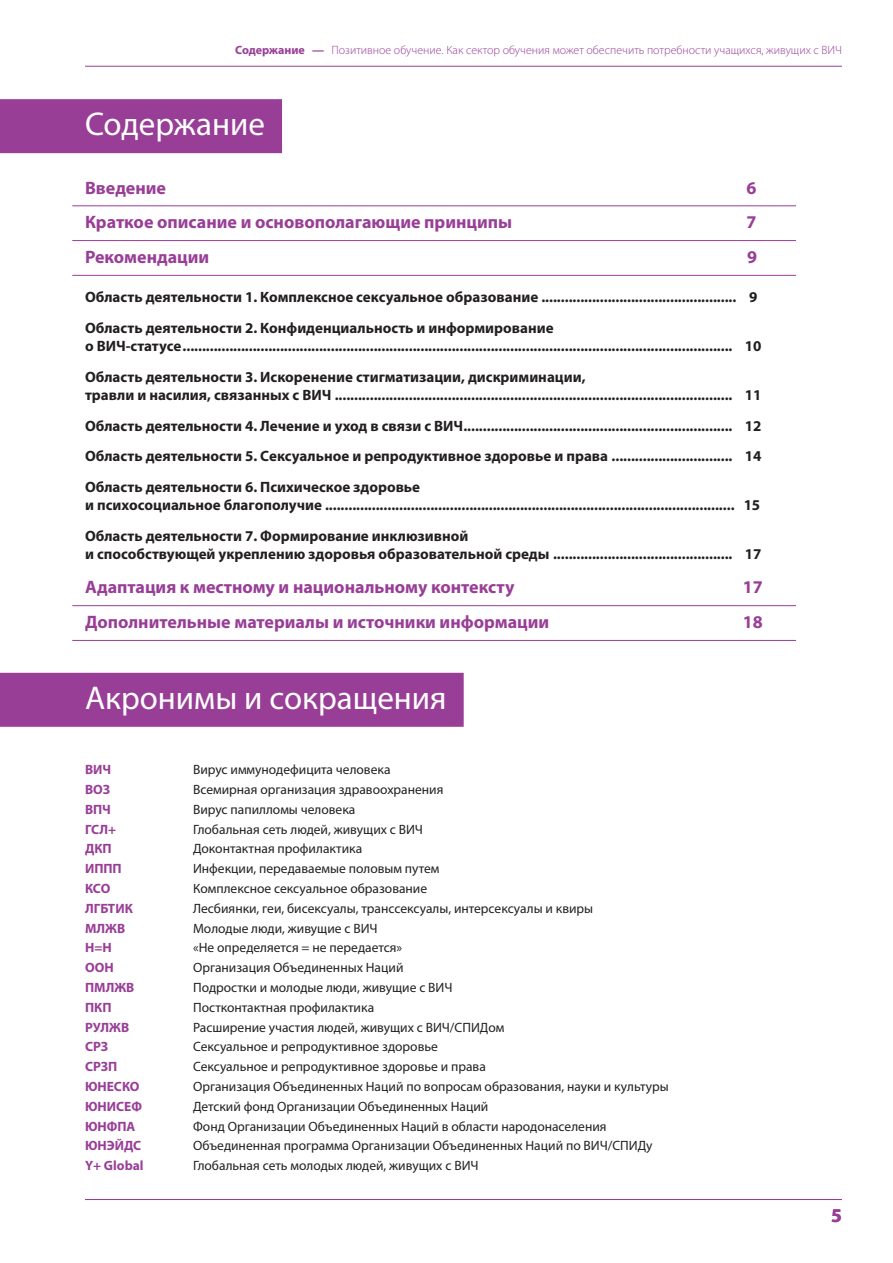
<style>
.page{position:relative;width:893px;height:1263px;background:#fff}
.page>*{position:absolute;margin:0;border:0;box-sizing:border-box;transform-origin:0 0}
._01_Zag1{font:33px "Myriad Pro";color:#fff}
.t1{font:700 19.5px "Myriad Pro";color:#983e97}
.content{font:700 18px "Myriad Pro";color:#983e97}
.content_sub_topic{font:700 15px/18px "Myriad Pro";color:#231f20}
.t2{font:13.5px "Myriad Pro";color:#231f20}
.t3{font:700 13.5px "Myriad Pro";color:#983e97}
.colontitul{font:300 12px "Myriad Pro";color:#983e97}
.s1{font-weight:700}
</style>
<div class="page">
<hr style="left:85px;top:66px;width:757px;height:1px;background:#983e97">
<hr style="left:85px;top:1199px;width:757px;height:1px;background:#983e97">
<div style="left:0;top:99px;width:282px;height:54px;background:#983e97"></div>
<div style="left:0;top:673px;width:464px;height:54px;background:#983e97"></div>
<hr style="left:72px;top:205px;width:724px;height:1px;background:#983e97">
<hr style="left:72px;top:240px;width:724px;height:1px;background:#983e97">
<hr style="left:72px;top:275px;width:724px;height:1px;background:#983e97">
<hr style="left:72px;top:605px;width:724px;height:1px;background:#983e97">
<hr style="left:72px;top:640px;width:724px;height:1px;background:#983e97">
<p class="colontitul" style="left:235px;top:42px;width:608px"><span class="s1">Содержание —</span> Позитивное обучение. Как сектор обучения может обеспечить потребности учащихся, живущих с ВИЧ</p>
<p class="_01_Zag1" style="left:85px;top:104px;width:181px">Содержание</p>
<p class="content" style="left:85px;top:176px;width:83px">Введение</p>
<p class="content" style="left:747px;top:176px;width:11px">6</p>
<p class="content" style="left:85px;top:210px;width:429px">Краткое описание и основополагающие принципы</p>
<p class="content" style="left:747px;top:210px;width:11px">7</p>
<p class="content" style="left:85px;top:245px;width:126px">Рекомендации</p>
<p class="content" style="left:747px;top:245px;width:11px">9</p>
<p class="content_sub_topic" style="left:85px;top:288px;width:674px">Область деятельности 1. Комплексное сексуальное образование .................................................. 9</p>
<p class="content_sub_topic" style="left:85px;top:318px;width:678px">Область деятельности 2. Конфиденциальность и информирование<br>о ВИЧ-статусе............................................................................................................................................. 10</p>
<p class="content_sub_topic" style="left:85px;top:367px;width:678px">Область деятельности 3. Искоренение стигматизации, дискриминации,<br>травли и насилия, связанных с ВИЧ ...................................................................................................... 11</p>
<p class="content_sub_topic" style="left:85px;top:416px;width:678px">Область деятельности 4. Лечение и уход в связи с ВИЧ..................................................................... 12</p>
<p class="content_sub_topic" style="left:85px;top:447px;width:678px">Область деятельности 5. Cексуальное и репродуктивное здоровье и права ............................... 14</p>
<p class="content_sub_topic" style="left:85px;top:478px;width:677px">Область деятельности 6. Психическое здоровье<br>и психосоциальное благополучие ......................................................................................................... 15</p>
<p class="content_sub_topic" style="left:85px;top:526px;width:678px">Область деятельности 7. Формирование инклюзивной<br>и способствующей укреплению здоровья образовательной среды .............................................. 17</p>
<p class="content" style="left:85px;top:576px;width:431px">Адаптация к местному и национальному контексту</p>
<p class="content" style="left:743px;top:576px;width:21px">17</p>
<p class="content" style="left:85px;top:610px;width:466px">Дополнительные материалы и источники информации</p>
<p class="content" style="left:743px;top:610px;width:21px">18</p>
<p class="_01_Zag1" style="left:85px;top:677px;width:363px">Акронимы и сокращения</p>
<p class="t3" style="left:85px;top:761px;width:28px">ВИЧ</p>
<p class="t2" style="left:193px;top:761px;width:199px">Вирус иммунодефицита человека</p>
<p class="t3" style="left:85px;top:780px;width:26px">ВОЗ</p>
<p class="t2" style="left:193px;top:781px;width:252px">Всемирная организация здравоохранения</p>
<p class="t3" style="left:85px;top:800px;width:27px">ВПЧ</p>
<p class="t2" style="left:193px;top:801px;width:164px">Вирус папилломы человека</p>
<p class="t3" style="left:85px;top:820px;width:33px">ГСЛ+</p>
<p class="t2" style="left:193px;top:821px;width:231px">Глобальная сеть людей, живущих с ВИЧ</p>
<p class="t3" style="left:85px;top:840px;width:28px">ДКП</p>
<p class="t2" style="left:193px;top:840px;width:171px">Доконтактная профилактика</p>
<p class="t3" style="left:85px;top:860px;width:38px">ИППП</p>
<p class="t2" style="left:193px;top:860px;width:248px">Инфекции, передаваемые половым путем</p>
<p class="t3" style="left:85px;top:879px;width:27px">КСО</p>
<p class="t2" style="left:193px;top:880px;width:236px">Комплексное сексуальное образование</p>
<p class="t3" style="left:85px;top:899px;width:49px">ЛГБТИК</p>
<p class="t2" style="left:193px;top:900px;width:402px">Лесбиянки, геи, бисексуалы, транссексуалы, интерсексуалы и квиры</p>
<p class="t3" style="left:85px;top:919px;width:42px">МЛЖВ</p>
<p class="t2" style="left:193px;top:920px;width:186px">Молодые люди, живущие с ВИЧ</p>
<p class="t3" style="left:85px;top:939px;width:28px">Н=Н</p>
<p class="t2" style="left:193px;top:939px;width:211px">«Не определяется = не передается»</p>
<p class="t3" style="left:85px;top:959px;width:30px">ООН</p>
<p class="t2" style="left:193px;top:959px;width:212px">Организация Объединенных Наций</p>
<p class="t3" style="left:85px;top:978px;width:51px">ПМЛЖВ</p>
<p class="t2" style="left:193px;top:979px;width:261px">Подростки и молодые люди, живущие с ВИЧ</p>
<p class="t3" style="left:85px;top:998px;width:28px">ПКП</p>
<p class="t2" style="left:193px;top:999px;width:183px">Постконтактная профилактика</p>
<p class="t3" style="left:85px;top:1018px;width:46px">РУЛЖВ</p>
<p class="t2" style="left:193px;top:1019px;width:313px">Расширение участия людей, живущих с ВИЧ/СПИДом</p>
<p class="t3" style="left:85px;top:1038px;width:24px">СРЗ</p>
<p class="t2" style="left:193px;top:1038px;width:246px">Сексуальное и репродуктивное здоровье</p>
<p class="t3" style="left:85px;top:1058px;width:34px">СРЗП</p>
<p class="t2" style="left:193px;top:1058px;width:294px">Сексуальное и репродуктивное здоровье и права</p>
<p class="t3" style="left:85px;top:1077px;width:56px">ЮНЕСКО</p>
<p class="t2" style="left:193px;top:1078px;width:477px">Организация Объединенных Наций по вопросам образования, науки и культуры</p>
<p class="t3" style="left:85px;top:1097px;width:58px">ЮНИСЕФ</p>
<p class="t2" style="left:193px;top:1098px;width:297px">Детский фонд Организации Объединенных Наций</p>
<p class="t3" style="left:85px;top:1117px;width:52px">ЮНФПА</p>
<p class="t2" style="left:193px;top:1118px;width:415px">Фонд Организации Объединенных Наций в области народонаселения</p>
<p class="t3" style="left:85px;top:1137px;width:58px">ЮНЭЙДС</p>
<p class="t2" style="left:193px;top:1137px;width:461px">Объединенная программа Организации Объединенных Наций по ВИЧ/СПИДу</p>
<p class="t3" style="left:85px;top:1157px;width:60px">Y+ Global</p>
<p class="t2" style="left:193px;top:1157px;width:287px">Глобальная сеть молодых людей, живущих с ВИЧ</p>
<h2 class="t1" style="left:831px;top:1203px;width:12px">5</h2>
</div>
